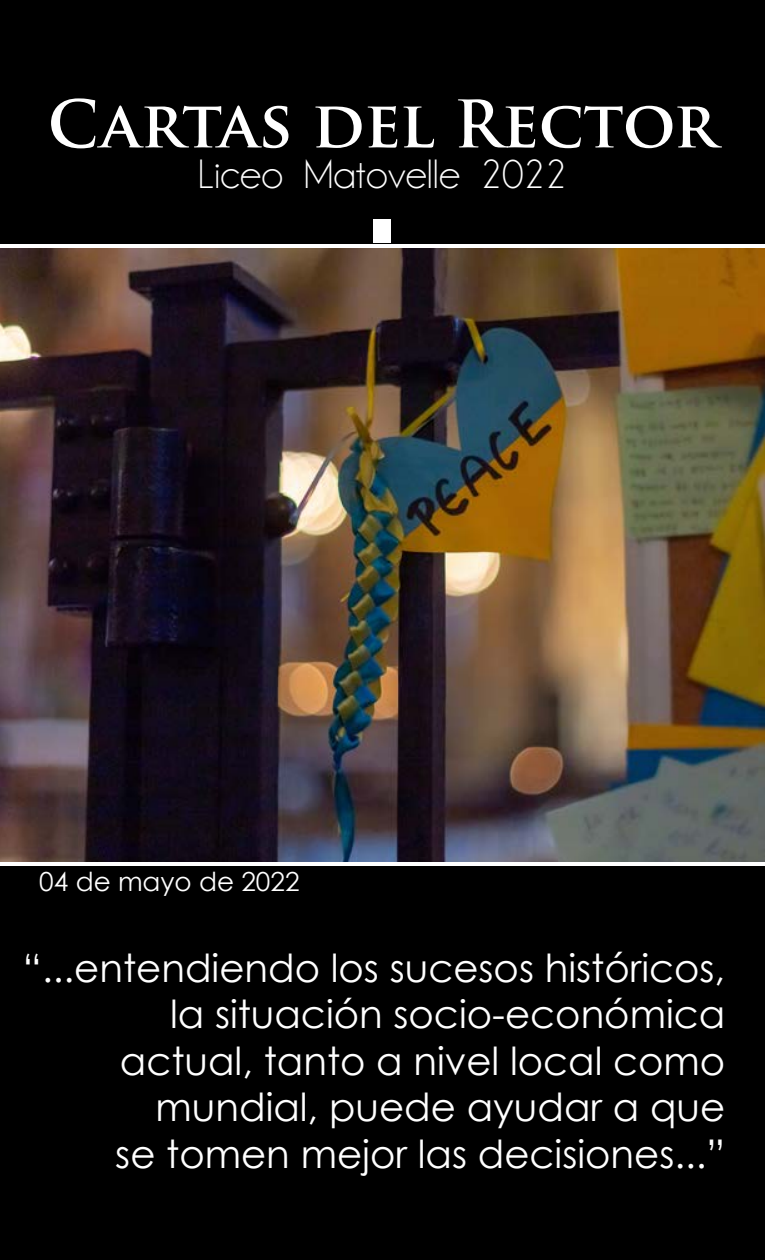
<style>
.page{position:relative;width:765px;height:1260px;background:#fff}
.page>*{position:absolute;margin:0;border:0;box-sizing:border-box;transform-origin:0 0}
.t1{font:700 63.75px "Trajan Pro";letter-spacing:-.01em;color:#fff}
.t2{font:41.25px "Champagne&Limousines";color:#fff}
.t3{font:38.75px/46.5px "Century Gothic";color:#fff;text-align:right}
.t4{font:26.25px "Century Gothic";color:#fff}
</style>
<div class="page">
<img style="left:0;top:248px;width:765px;height:613px">
<div style="left:0;top:867px;width:765px;height:393px;background:#000"></div>
<div style="left:0;top:0;width:765px;height:243px;background:#000"></div>
<div style="left:374px;top:219px;width:17px;height:24px;background:#fff"></div>
<h1 class="t1" style="left:48px;top:85px;width:671px">Cartas del Rector</h1>
<p class="t2" style="left:198px;top:151px;width:370px">Liceo Matovelle 2022</p>
<p class="t4" style="left:39px;top:864px;width:262px">04 de mayo de 2022</p>
<p class="t3" style="left:23px;top:944px;width:704px">“...entendiendo los sucesos históricos, la situación socio-económica<br>actual, tanto a nivel local como mundial, puede ayudar a que<br>se tomen mejor las decisiones...”</p>
</div>
